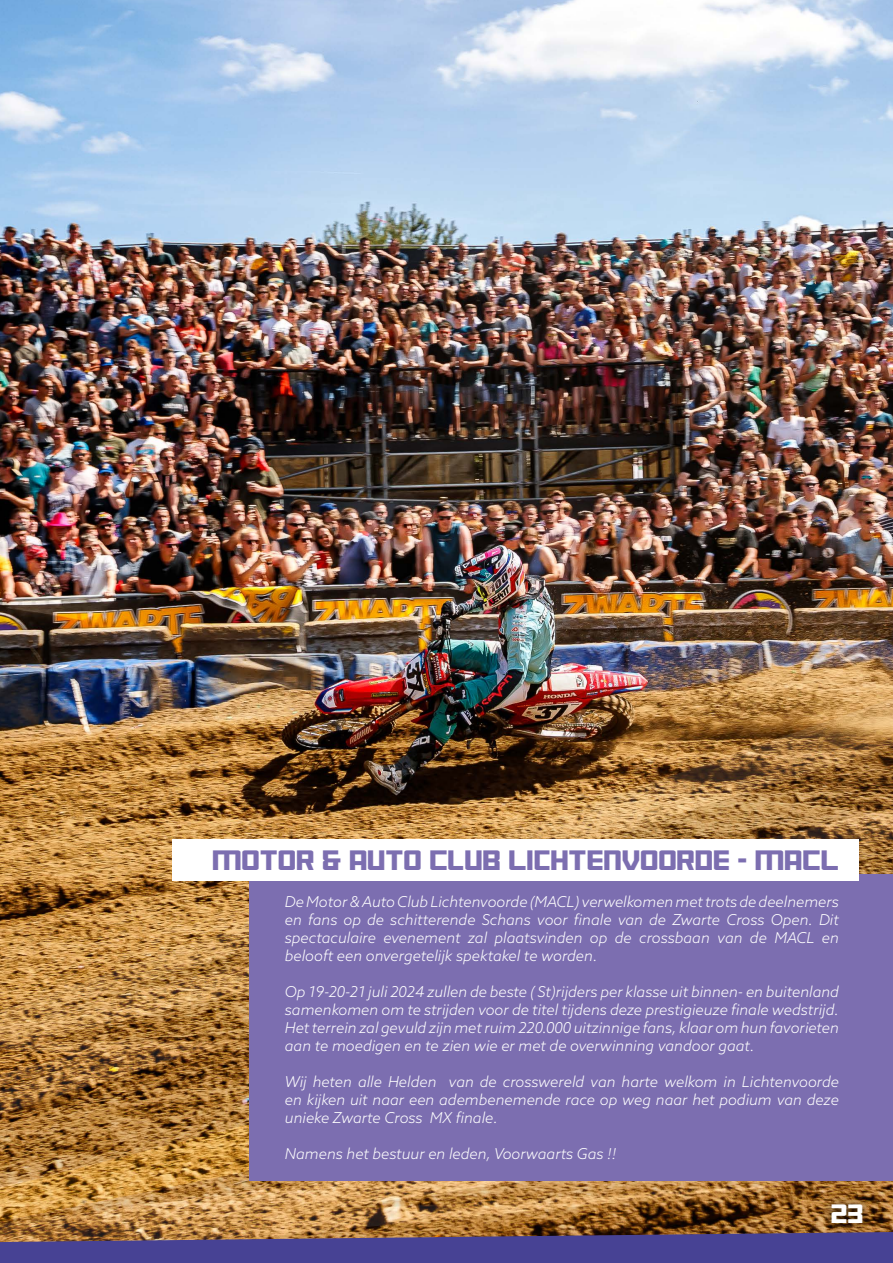
<style>
.page{position:relative;width:893px;height:1263px;background:#fff}
.page>*{position:absolute;margin:0;border:0;box-sizing:border-box;transform-origin:0 0}
.t1{font:28.5px "Brave Phoenix Compact";color:#7c6eb0}
.t2{font:27px "Brave Phoenix Compact";color:#fff}
.t3{font:italic 300 15px/18px "Azo Sans";color:#fff;text-align:justify}
</style>
<div class="page">
<img style="left:0;top:0;width:893px;height:689px">
<img style="left:0;top:689px;width:893px;height:145px">
<img style="left:42px;top:738px;width:851px;height:96px">
<svg style="left:0;top:834px;width:893px;height:54px"></svg>
<svg style="left:0;top:888px;width:249px;height:146px"></svg>
<img style="left:0;top:1034px;width:249px;height:33px">
<img style="left:0;top:1067px;width:893px;height:196px">
<div style="left:249px;top:874px;width:644px;height:307px;background:#7c6eb0"></div>
<div style="left:172px;top:839px;width:687px;height:42px;background:#fff"></div>
<div style="left:823px;top:1196px;width:48px;height:36px;background:#000;opacity:.8"></div>
<h1 class="t1" style="left:212px;top:844px;width:628px">MOTOR &amp; AUTO CLUB LICHTENVOORDE - MACL</h1>
<p class="t3" style="left:285px;top:893px;width:556px">De Motor &amp; Auto Club Lichtenvoorde (MACL) verwelkomen met trots de deelnemers en fans op de schitterende Schans voor finale van de Zwarte Cross Open. Dit spectaculaire evenement zal plaatsvinden op de crossbaan van de MACL en belooft een onvergetelijk spektakel te worden.</p>
<p class="t3" style="left:285px;top:983px;width:556px">Op 19-20-21 juli 2024 zullen de beste ( St)rijders per klasse uit binnen- en buitenland samenkomen om te strijden voor de titel tijdens deze prestigieuze finale wedstrijd.<br>Het terrein zal gevuld zijn met ruim 220.000 uitzinnige fans, klaar om hun favorieten aan te moedigen en te zien wie er met de overwinning vandoor gaat.</p>
<p class="t3" style="left:285px;top:1073px;width:556px">Wij heten alle Helden van de crosswereld van harte welkom in Lichtenvoorde en kijken uit naar een adembenemende race op weg naar het podium van deze unieke Zwarte Cross MX finale.</p>
<p class="t3" style="left:285px;top:1145px;width:333px">Namens het bestuur en leden, Voorwaarts Gas !!</p>
<h2 class="t2" style="left:831px;top:1199px;width:34px">23</h2>
</div>
